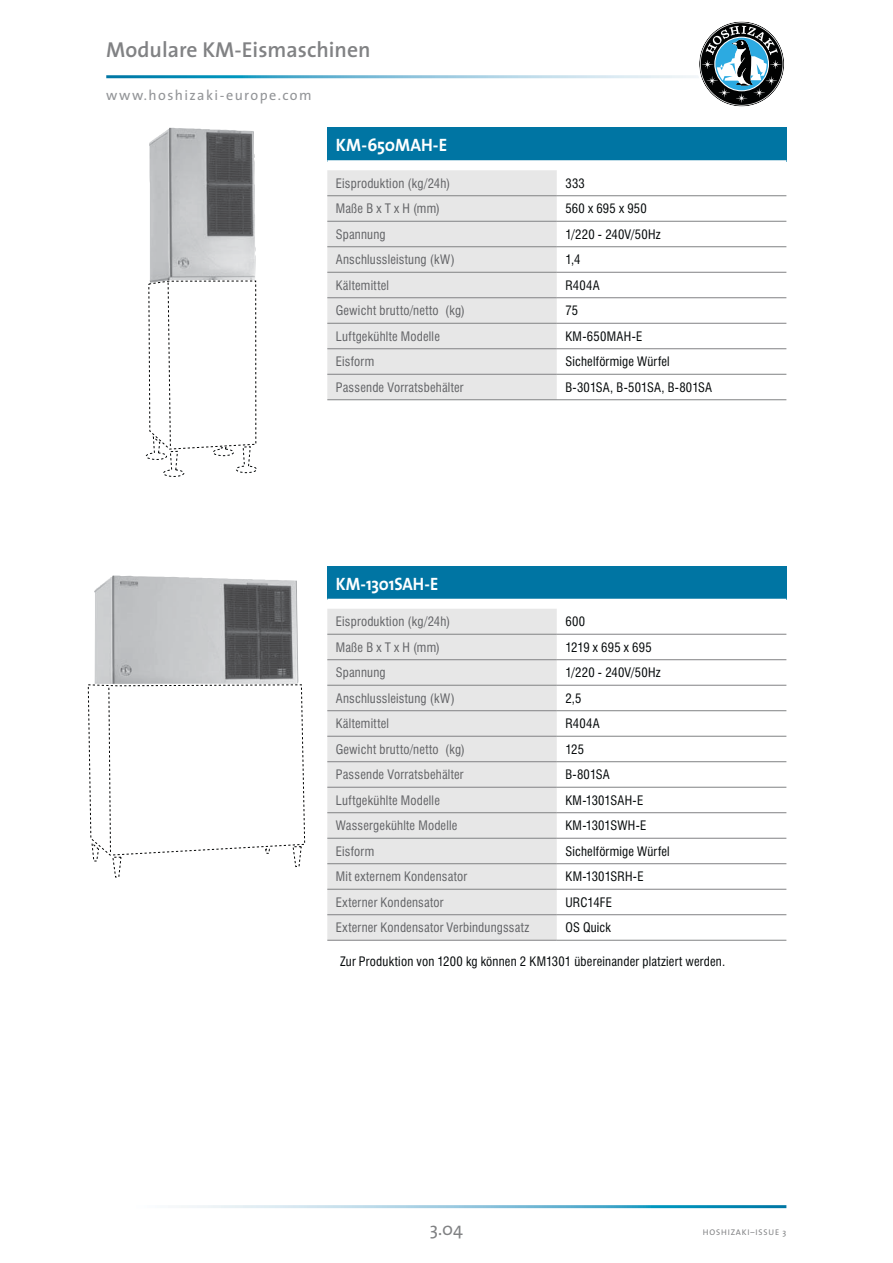
<style>
.page{position:relative;width:893px;height:1263px;background:#fff}
.page>*{position:absolute;margin:0;border:0;box-sizing:border-box;transform-origin:0 0}
.t1{font:600 21.75px "The Sans";color:#818284}
.t2{font:700 18px "The Sans";letter-spacing:-.01em;color:#fff;scale:.92 1}
.t3{font:700 18px "The Sans";letter-spacing:-.01em;color:#fff;scale:.95 1}
.t4{font:18px "The Sans";color:#818284}
.t5{font:14.25px "The Sans";letter-spacing:.1em;color:#939598}
.t6{font:condensed 12.75px "Swiss 721 BT";letter-spacing:.015em;color:#626366}
.t7{font:condensed 12.75px "Swiss 721 BT";letter-spacing:.015em;color:#040809}
.t8{font:8.25px "The Sans";letter-spacing:.1em;color:#818284}
</style>
<div class="page">
<svg style="left:701px;top:23px;width:81px;height:82px"></svg>
<div style="left:697px;top:19px;width:89px;height:90px;border:2px solid #fff;border-radius:50%"></div>
<div style="left:327px;top:128px;width:459px;height:34px;background:#0075a3"></div>
<div style="left:327px;top:170px;width:230px;height:229px;background:#e7e7e7"></div>
<svg style="left:557px;top:196px;width:229px;height:178px"></svg>
<hr style="left:557px;top:221px;width:229px;height:1px;background:#818284">
<hr style="left:557px;top:246px;width:229px;height:1px;background:#818284">
<hr style="left:557px;top:272px;width:229px;height:1px;background:#818284">
<hr style="left:557px;top:297px;width:229px;height:1px;background:#818284">
<hr style="left:557px;top:323px;width:229px;height:1px;background:#818284">
<hr style="left:557px;top:348px;width:229px;height:1px;background:#818284">
<hr style="left:557px;top:374px;width:229px;height:1px;background:#818284">
<hr style="left:327px;top:160px;width:459px;height:3px;background:#fff">
<hr style="left:327px;top:246px;width:230px;height:1px;background:#818284">
<hr style="left:327px;top:272px;width:230px;height:1px;background:#818284">
<hr style="left:327px;top:297px;width:230px;height:1px;background:#818284">
<hr style="left:327px;top:323px;width:230px;height:1px;background:#818284">
<hr style="left:327px;top:348px;width:230px;height:1px;background:#818284">
<hr style="left:327px;top:195px;width:230px;height:1px;background:#818284">
<hr style="left:327px;top:374px;width:230px;height:1px;background:#818284">
<hr style="left:327px;top:399px;width:459px;height:1px;background:#818284">
<hr style="left:557px;top:195px;width:229px;height:1px;background:#818284">
<hr style="left:327px;top:221px;width:230px;height:1px;background:#818284">
<div style="left:327px;top:566px;width:459px;height:34px;background:#0075a3"></div>
<div style="left:327px;top:609px;width:230px;height:331px;background:#e7e7e7"></div>
<svg style="left:557px;top:633px;width:229px;height:307px"></svg>
<hr style="left:557px;top:634px;width:229px;height:1px;background:#818284">
<hr style="left:557px;top:659px;width:229px;height:1px;background:#818284">
<hr style="left:557px;top:685px;width:229px;height:1px;background:#818284">
<hr style="left:557px;top:710px;width:229px;height:1px;background:#818284">
<hr style="left:557px;top:736px;width:229px;height:1px;background:#818284">
<hr style="left:557px;top:761px;width:229px;height:1px;background:#818284">
<hr style="left:557px;top:787px;width:229px;height:1px;background:#818284">
<hr style="left:557px;top:812px;width:229px;height:1px;background:#818284">
<hr style="left:557px;top:838px;width:229px;height:1px;background:#818284">
<hr style="left:557px;top:863px;width:229px;height:1px;background:#818284">
<hr style="left:557px;top:889px;width:229px;height:1px;background:#818284">
<hr style="left:557px;top:914px;width:229px;height:1px;background:#818284">
<hr style="left:327px;top:685px;width:230px;height:1px;background:#818284">
<hr style="left:327px;top:710px;width:230px;height:1px;background:#818284">
<hr style="left:327px;top:736px;width:230px;height:1px;background:#818284">
<hr style="left:327px;top:761px;width:230px;height:1px;background:#818284">
<hr style="left:327px;top:787px;width:230px;height:1px;background:#818284">
<hr style="left:327px;top:634px;width:230px;height:1px;background:#818284">
<hr style="left:327px;top:863px;width:230px;height:1px;background:#818284">
<hr style="left:327px;top:599px;width:459px;height:3px;background:#fff">
<hr style="left:327px;top:659px;width:230px;height:1px;background:#818284">
<hr style="left:327px;top:838px;width:230px;height:1px;background:#818284">
<hr style="left:327px;top:889px;width:230px;height:1px;background:#818284">
<hr style="left:327px;top:812px;width:230px;height:1px;background:#818284">
<hr style="left:327px;top:914px;width:230px;height:1px;background:#818284">
<hr style="left:557px;top:940px;width:229px;height:1px;background:#818284">
<hr style="left:327px;top:940px;width:230px;height:1px;background:#818284">
<img style="left:149px;top:128px;width:107px;height:152px">
<img style="left:94px;top:576px;width:204px;height:108px">
<svg style="left:145px;top:280px;width:112px;height:197px"></svg>
<svg style="left:87px;top:684px;width:218px;height:194px"></svg>
<h1 class="t1" style="left:106px;top:42px;width:266px">Modulare KM-Eismaschinen</h1>
<p class="t5" style="left:106px;top:90px;width:207px">www.hoshizaki-europe.com</p>
<h2 class="t3" style="left:336px;top:137px;width:119px">KM-650MAH-E</h2>
<p class="t6" style="left:336px;top:178px;width:116px">Eisproduktion (kg/24h)</p>
<p class="t7" style="left:565px;top:178px;width:21px">333</p>
<p class="t6" style="left:336px;top:203px;width:106px">Maße B x T x H (mm)</p>
<p class="t7" style="left:565px;top:203px;width:83px">560 x 695 x 950</p>
<p class="t6" style="left:336px;top:229px;width:51px">Spannung</p>
<p class="t7" style="left:565px;top:229px;width:97px">1/220 - 240V/50Hz</p>
<p class="t6" style="left:336px;top:254px;width:120px">Anschlussleistung (kW)</p>
<p class="t7" style="left:565px;top:254px;width:17px">1,4</p>
<p class="t6" style="left:336px;top:280px;width:55px">Kältemittel</p>
<p class="t7" style="left:565px;top:280px;width:36px">R404A</p>
<p class="t6" style="left:336px;top:305px;width:131px">Gewicht brutto/netto (kg)</p>
<p class="t7" style="left:565px;top:305px;width:14px">75</p>
<p class="t6" style="left:336px;top:331px;width:106px">Luftgekühlte Modelle</p>
<p class="t7" style="left:565px;top:331px;width:79px">KM-650MAH-E</p>
<p class="t6" style="left:336px;top:356px;width:40px">Eisform</p>
<p class="t7" style="left:565px;top:356px;width:106px">Sichelförmige Würfel</p>
<p class="t6" style="left:336px;top:382px;width:129px">Passende Vorratsbehälter</p>
<p class="t7" style="left:565px;top:382px;width:148px">B-301SA, B-501SA, B-801SA</p>
<h2 class="t2" style="left:336px;top:576px;width:113px">KM-1301SAH-E</h2>
<p class="t6" style="left:336px;top:616px;width:116px">Eisproduktion (kg/24h)</p>
<p class="t7" style="left:565px;top:616px;width:21px">600</p>
<p class="t6" style="left:336px;top:642px;width:106px">Maße B x T x H (mm)</p>
<p class="t7" style="left:565px;top:642px;width:88px">1219 x 695 x 695</p>
<p class="t6" style="left:336px;top:667px;width:51px">Spannung</p>
<p class="t7" style="left:565px;top:667px;width:97px">1/220 - 240V/50Hz</p>
<p class="t6" style="left:336px;top:693px;width:120px">Anschlussleistung (kW)</p>
<p class="t7" style="left:565px;top:693px;width:18px">2,5</p>
<p class="t6" style="left:336px;top:718px;width:55px">Kältemittel</p>
<p class="t7" style="left:565px;top:718px;width:36px">R404A</p>
<p class="t6" style="left:336px;top:744px;width:131px">Gewicht brutto/netto (kg)</p>
<p class="t7" style="left:565px;top:744px;width:20px">125</p>
<p class="t6" style="left:336px;top:769px;width:129px">Passende Vorratsbehälter</p>
<p class="t7" style="left:565px;top:769px;width:46px">B-801SA</p>
<p class="t6" style="left:336px;top:795px;width:106px">Luftgekühlte Modelle</p>
<p class="t7" style="left:565px;top:795px;width:79px">KM-1301SAH-E</p>
<p class="t6" style="left:336px;top:820px;width:123px">Wassergekühlte Modelle</p>
<p class="t7" style="left:565px;top:820px;width:83px">KM-1301SWH-E</p>
<p class="t6" style="left:336px;top:846px;width:40px">Eisform</p>
<p class="t7" style="left:565px;top:846px;width:106px">Sichelförmige Würfel</p>
<p class="t6" style="left:336px;top:871px;width:133px">Mit externem Kondensator</p>
<p class="t7" style="left:565px;top:871px;width:80px">KM-1301SRH-E</p>
<p class="t6" style="left:336px;top:897px;width:109px">Externer Kondensator</p>
<p class="t7" style="left:565px;top:897px;width:48px">URC14FE</p>
<p class="t6" style="left:336px;top:922px;width:195px">Externer Kondensator Verbindungssatz</p>
<p class="t7" style="left:565px;top:922px;width:47px">OS Quick</p>
<p class="t7" style="left:340px;top:956px;width:387px">Zur Produktion von 1200 kg können 2 KM1301 übereinander platziert werden.</p>
<h2 class="t4" style="left:430px;top:1222px;width:35px">3.04</h2>
<p class="t8" style="left:703px;top:1229px;width:85px">HOSHIZAKI–ISSUE 3</p>
</div>
